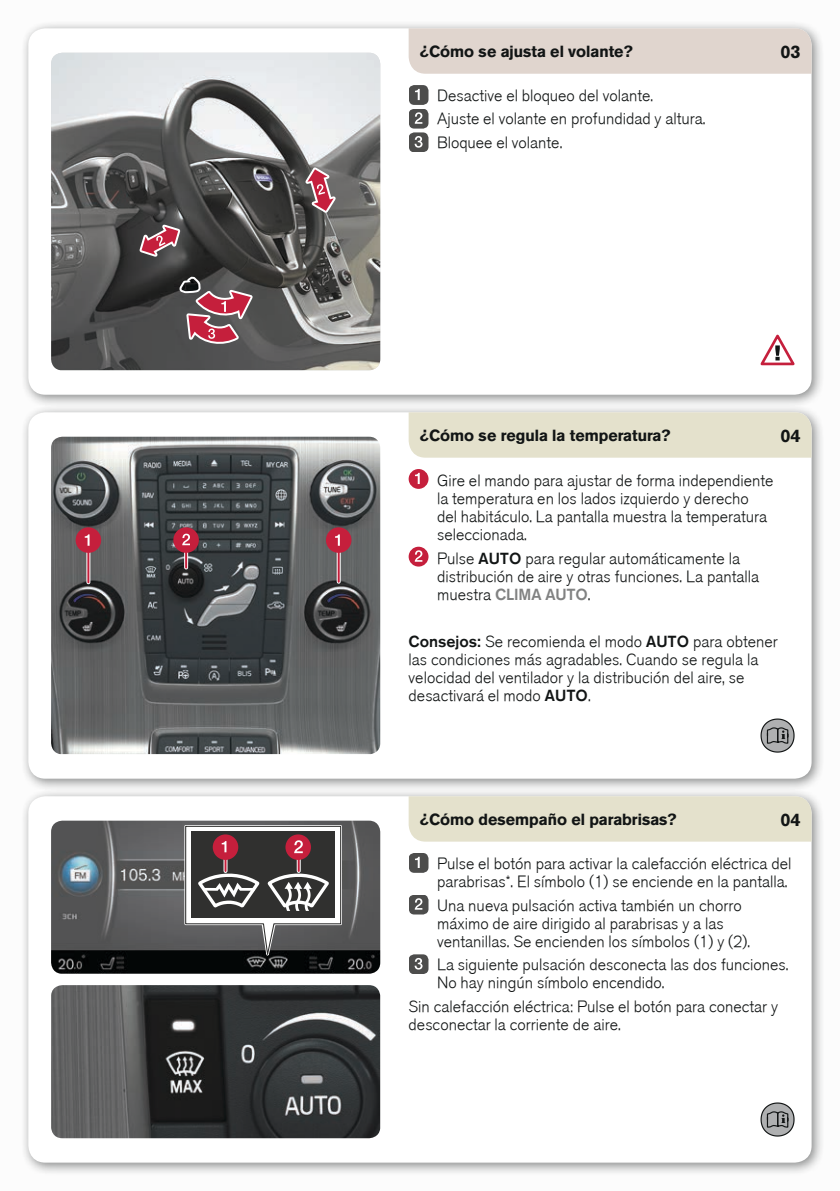
<style>
.page{position:relative;width:840px;height:1191px;background:#fff}
.page>*{position:absolute;margin:0;border:0;box-sizing:border-box;transform-origin:0 0}
.t1{font:700 18px "Volvo Sans";color:#121515}
.t2{font:300 16px/18px "Volvo Sans";color:#121515}
.t3{font:700 16px "Volvo Sans";color:#121515}
.s1{font-style:inherit}
.s2{color:#818282}
</style>
<div class="page">
<div style="left:0;top:0;width:839px;height:1191px;background:#f6f6f6"></div>
<div style="left:20px;top:20px;width:804px;height:388px;background:#121515;opacity:.5"></div>
<div style="left:28px;top:28px;width:783px;height:367px;background:#fff;border-radius:17px"></div>
<div style="left:20px;top:404px;width:804px;height:388px;background:#121515;opacity:.5"></div>
<div style="left:28px;top:412px;width:783px;height:366px;background:#fff;border-radius:17px"></div>
<div style="left:20px;top:788px;width:804px;height:388px;background:#121515;opacity:.5"></div>
<div style="left:28px;top:796px;width:783px;height:366px;background:#fff;border-radius:17px"></div>
<div style="left:408px;top:412px;width:403px;height:46px;background:#e4e1cc"></div>
<img style="left:51px;top:437px;width:329px;height:317px">
<svg style="left:184px;top:553px;width:4px;height:14px"></svg>
<hr style="left:185px;top:542px;width:2px;height:25px;background:#c51f3c">
<div style="left:173px;top:527px;width:26px;height:26px;background:#c51f3c;border-radius:50%"></div>
<svg style="left:182px;top:533px;width:8px;height:12px"></svg>
<svg style="left:86px;top:553px;width:4px;height:29px"></svg>
<hr style="left:87px;top:542px;width:2px;height:40px;background:#c51f3c">
<div style="left:76px;top:527px;width:25px;height:26px;background:#c51f3c;border-radius:50%"></div>
<svg style="left:85px;top:534px;width:4px;height:12px"></svg>
<svg style="left:336px;top:553px;width:4px;height:29px"></svg>
<hr style="left:337px;top:542px;width:2px;height:40px;background:#c51f3c">
<div style="left:326px;top:527px;width:25px;height:26px;background:#c51f3c;border-radius:50%"></div>
<svg style="left:335px;top:534px;width:4px;height:12px"></svg>
<div style="left:408px;top:796px;width:403px;height:45px;background:#e4e1cc"></div>
<img style="left:51px;top:985px;width:329px;height:153px">
<img style="left:51px;top:820px;width:329px;height:153px">
<svg style="left:183px;top:823px;width:160px;height:145px"></svg>
<img style="left:51px;top:53px;width:329px;height:317px">
<svg style="left:136px;top:220px;width:47px;height:42px;background:#7b575e"></svg>
<svg style="left:179px;top:277px;width:77px;height:73px;background:#825b62"></svg>
<svg style="left:299px;top:164px;width:43px;height:52px;background:#856469"></svg>
<div style="left:408px;top:28px;width:403px;height:46px;background:#e0d5ce"></div>
<div style="left:408px;top:469px;width:20px;height:20px;background:#c51f3c;border-radius:50%"></div>
<svg style="left:415px;top:473px;width:4px;height:11px"></svg>
<div style="left:408px;top:547px;width:20px;height:19px;background:#c51f3c;border-radius:50%"></div>
<svg style="left:414px;top:550px;width:8px;height:12px"></svg>
<svg style="left:760px;top:718px;width:34px;height:34px"></svg>
<svg style="left:409px;top:853px;width:19px;height:20px"></svg>
<svg style="left:409px;top:895px;width:19px;height:19px"></svg>
<svg style="left:409px;top:954px;width:19px;height:20px"></svg>
<svg style="left:760px;top:1102px;width:34px;height:34px"></svg>
<svg style="left:409px;top:85px;width:19px;height:67px"></svg>
<svg style="left:760px;top:334px;width:34px;height:31px"></svg>
<p class="t3" style="left:420px;top:40px;width:214px">¿Cómo se ajusta el volante?</p>
<p class="t2" style="left:437px;top:84px;width:270px;line-height:23.6px">Desactive el bloqueo del volante.<br>Ajuste el volante en profundidad y altura.<br>Bloquee el volante.</p>
<p class="t1" style="left:780px;top:39px;width:22px">03</p>
<p class="t3" style="left:420px;top:424px;width:252px">¿Cómo se regula la temperatura?</p>
<p class="t1" style="left:780px;top:423px;width:22px">04</p>
<p class="t2" style="left:437px;top:472px;width:338px">Gire el mando para ajustar de forma independiente la temperatura en los lados izquierdo y derecho<br>del habitáculo. La pantalla muestra la temperatura seleccionada.</p>
<p class="t2" style="left:437px;top:549px;width:323px">Pulse <span class="s1">AUTO</span> para regular automáticamente la distribución de aire y otras funciones. La pantalla muestra <span class="s2">CLIMA AUTO</span>.</p>
<p class="t2" style="left:408px;top:633px;width:370px"><span class="s1">Consejos:</span> Se recomienda el modo <span class="s1">AUTO</span> para obtener las condiciones más agradables. Cuando se regula la velocidad del ventilador y la distribución del aire, se desactivará el modo <span class="s1">AUTO</span>.</p>
<p class="t3" style="left:420px;top:808px;width:258px">¿Cómo desempaño el parabrisas?</p>
<p class="t1" style="left:780px;top:806px;width:22px">04</p>
<p class="t2" style="left:437px;top:855px;width:356px">Pulse el botón para activar la calefacción eléctrica del parabrisas*. El símbolo (1) se enciende en la pantalla.</p>
<p class="t2" style="left:437px;top:896px;width:314px">Una nueva pulsación activa también un chorro máximo de aire dirigido al parabrisas y a las ventanillas. Se encienden los símbolos (1) y (2).</p>
<p class="t2" style="left:437px;top:956px;width:353px">La siguiente pulsación desconecta las dos funciones.<br>No hay ningún símbolo encendido.</p>
<p class="t2" style="left:408px;top:998px;width:371px">Sin calefacción eléctrica: Pulse el botón para conectar y desconectar la corriente de aire.</p>
</div>
